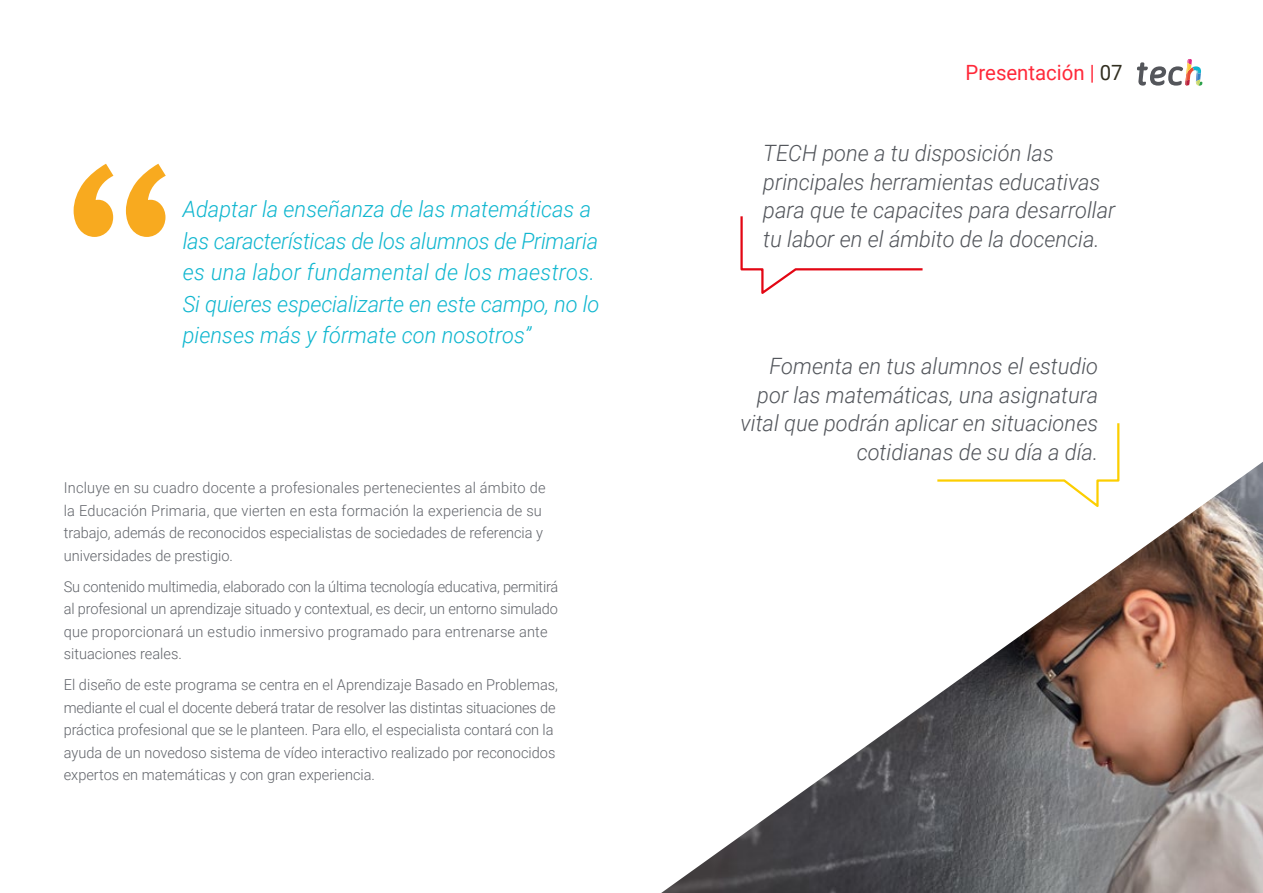
<style>
.page{position:relative;width:1263px;height:893px;background:#fff}
.page>*{position:absolute;margin:0;border:0;box-sizing:border-box;transform-origin:0 0}
.t1{font:italic 300 22.5px/28.5px "Roboto";color:#52555b;text-align:right}
.t2{font:italic 300 22.5px/31.5px "Roboto";color:#0fb6cf}
.t3{font:21px "Roboto";color:#ff293a}
.t4{font:300 15px/22.5px "Roboto";color:#61646a}
.s1{color:#312e20}
</style>
<div class="page">
<svg style="left:74px;top:164px;width:92px;height:73px"></svg>
<img style="left:661px;top:462px;width:602px;height:431px">
<svg style="left:935px;top:423px;width:185px;height:87px"></svg>
<svg style="left:740px;top:216px;width:183px;height:78px"></svg>
<svg style="left:1137px;top:59px;width:65px;height:27px"></svg>
<h1 class="t2" style="left:183px;top:193px;width:418px">Adaptar la enseñanza de las matemáticas a las características de los alumnos de Primaria es una labor fundamental de los maestros.<br>Si quieres especializarte en este campo, no lo pienses más y fórmate con nosotros”</h1>
<p class="t4" style="left:64px;top:476px;width:483px">Incluye en su cuadro docente a profesionales pertenecientes al ámbito de la Educación Primaria, que vierten en esta formación la experiencia de su trabajo, además de reconocidos especialistas de sociedades de referencia y universidades de prestigio.</p>
<p class="t4" style="left:64px;top:575px;width:496px">Su contenido multimedia, elaborado con la última tecnología educativa, permitirá al profesional un aprendizaje situado y contextual, es decir, un entorno simulado que proporcionará un estudio inmersivo programado para entrenarse ante situaciones reales.</p>
<p class="t4" style="left:64px;top:673px;width:496px">El diseño de este programa se centra en el Aprendizaje Basado en Problemas, mediante el cual el docente deberá tratar de resolver las distintas situaciones de práctica profesional que se le planteen. Para ello, el especialista contará con la ayuda de un novedoso sistema de vídeo interactivo realizado por reconocidos expertos en matemáticas y con gran experiencia.</p>
<h2 class="t3" style="left:966px;top:57px;width:159px">Presentación | <span class="s1">07</span></h2>
<h1 class="t1" style="left:763px;top:138px;width:354px;text-align:left">TECH pone a tu disposición las principales herramientas educativas para que te capacites para desarrollar tu labor en el ámbito de la docencia.</h1>
<h1 class="t1" style="left:741px;top:351px;width:359px">Fomenta en tus alumnos el estudio por las matemáticas, una asignatura vital que podrán aplicar en situaciones cotidianas de su día a día.</h1>
</div>
